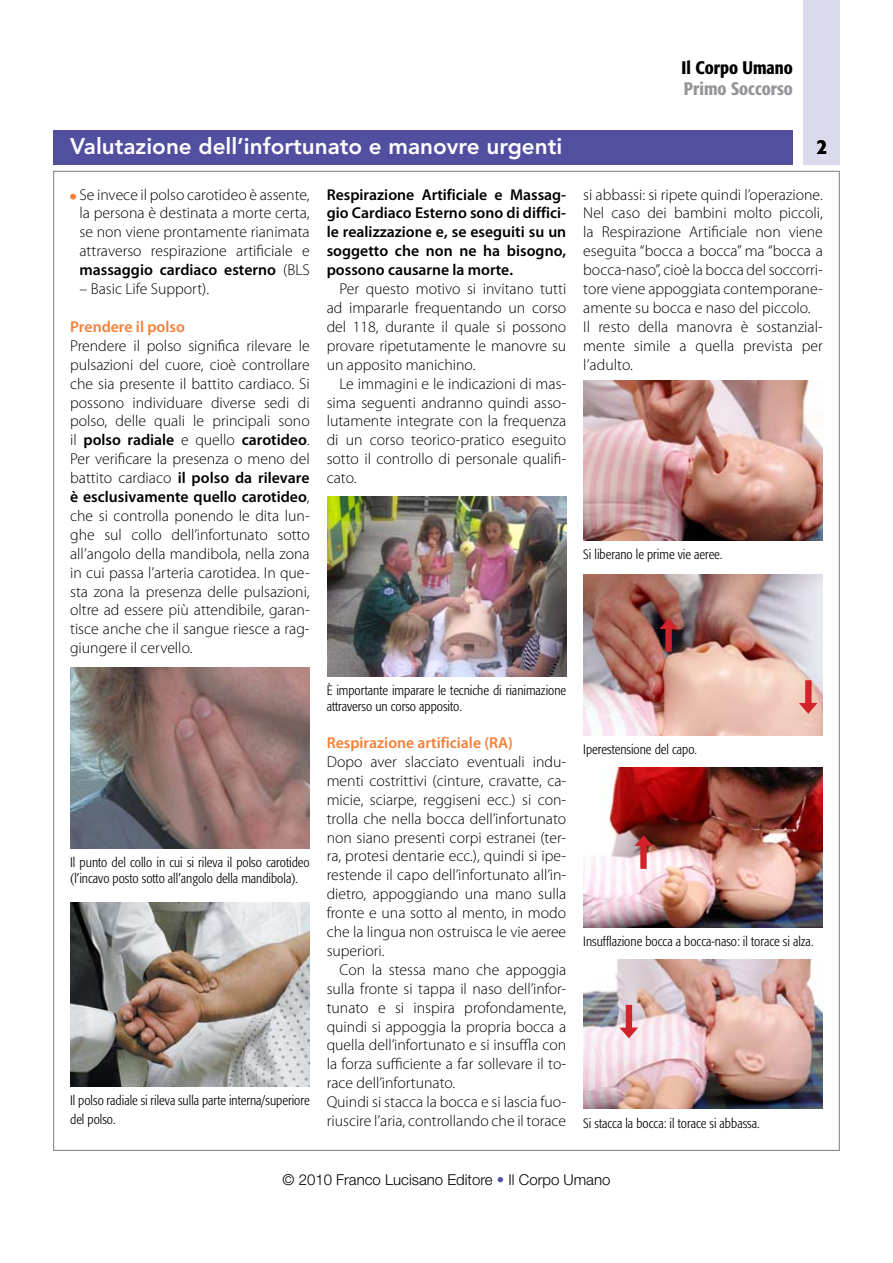
<style>
.page{position:relative;width:893px;height:1263px;background:#fff}
.page>*{position:absolute;margin:0;border:0;box-sizing:border-box;transform-origin:0 0}
.t1{font:800 22.5px "Avenir LT Std";color:#fff}
.t2{font:500 condensed 21px "Formata";color:#000}
.t3{font:500 condensed 18px "Formata";color:#939598}
.t4{font:500 condensed 18px "Formata";color:#000}
.t5{font:300 15.75px/18.9px "Myriad Pro";color:#000;text-align:justify}
.t6{font:600 15.75px/18.9px "Myriad Pro";color:#000;text-align:justify}
.t7{font:600 15.75px "Myriad Pro";color:#f57f36}
.t8{font:300 15px "Helvetica Neue LT Std";color:#000}
.t9{font:300 condensed 13.5px/16.2px "Formata";color:#000}
.s1{font-weight:600}
.s2{color:#524fa1}
</style>
<div class="page">
<div style="left:53px;top:130px;width:740px;height:34px;background:#524fa1"></div>
<div style="left:804px;top:0;width:36px;height:164px;background:#dbd9ed"></div>
<svg style="left:70px;top:194px;width:6px;height:6px"></svg>
<img style="left:70px;top:668px;width:240px;height:180px">
<img style="left:70px;top:903px;width:240px;height:184px">
<img style="left:327px;top:497px;width:239px;height:179px">
<img style="left:583px;top:380px;width:240px;height:160px">
<img style="left:583px;top:575px;width:240px;height:161px">
<img style="left:583px;top:768px;width:240px;height:159px">
<svg style="left:799px;top:680px;width:19px;height:34px"></svg>
<svg style="left:659px;top:618px;width:19px;height:34px"></svg>
<svg style="left:634px;top:835px;width:19px;height:34px"></svg>
<img style="left:583px;top:959px;width:240px;height:149px">
<svg style="left:619px;top:1005px;width:19px;height:33px"></svg>
<p class="t4" style="left:681px;top:57px;width:113px">Il Corpo Umano</p>
<p class="t3" style="left:684px;top:78px;width:111px">Primo Soccorso</p>
<h1 class="t1" style="left:70px;top:133px;width:494px">Valutazione dell’infortunato e manovre urgenti</h1>
<h2 class="t2" style="left:817px;top:133px;width:12px">2</h2>
<p class="t5" style="left:79px;top:185px;width:232px">Se invece il polso carotideo è assente, la persona è destinata a morte certa, se non viene prontamente rianimata attraverso respirazione artificiale e <span class="s1">massaggio cardiaco esterno</span> (BLS</p>
<p class="t5" style="left:79px;top:280px;width:131px">– Basic Life Support).</p>
<p class="t7" style="left:70px;top:318px;width:116px">Prendere il polso</p>
<p class="t5" style="left:70px;top:336px;width:241px">Prendere il polso significa rilevare le pulsazioni del cuore, cioè controllare che sia presente il battito cardiaco. Si possono individuare diverse sedi di polso, delle quali le principali sono il <span class="s1">polso radiale</span> e quello <span class="s1">carotideo</span>.<br>Per verificare la presenza o meno del battito cardiaco <span class="s1">il polso da rilevare è esclusivamente quello carotideo</span>, che si controlla ponendo le dita lun&shy;ghe sul collo dell’infortunato sotto all’angolo della mandibola, nella zona in cui passa l’arteria carotidea. In que&shy;sta zona la presenza delle pulsazioni, oltre ad essere più attendibile, garan&shy;tisce anche che il sangue riesce a rag&shy;giungere il cervello.</p>
<p class="t9" style="left:70px;top:854px;width:241px">Il punto del collo in cui si rileva il polso carotideo (l’incavo posto sotto all’angolo della mandibola).</p>
<p class="t9" style="left:70px;top:1091px;width:241px;line-height:18.9px">Il polso radiale si rileva sulla parte interna/superiore del polso.</p>
<p class="t6" style="left:327px;top:185px;width:241px">Respirazione Artificiale e Massag&shy;gio Cardiaco Esterno sono di diffici&shy;le realizzazione e, se eseguiti su un soggetto che non ne ha bisogno, possono causarne la morte.</p>
<p class="t5" style="left:327px;top:280px;width:241px;text-indent:13px">Per questo motivo si invitano tutti ad impararle frequentando un corso del 118, durante il quale si possono provare ripetutamente le manovre su un apposito manichino.</p>
<p class="t5" style="left:327px;top:374px;width:241px;text-indent:13px">Le immagini e le indicazioni di mas&shy;sima seguenti andranno quindi asso&shy;lutamente integrate con la frequenza di un corso teorico-pratico eseguito sotto il controllo di personale qualifi&shy;cato.</p>
<p class="t9" style="left:327px;top:682px;width:241px">È importante imparare le tecniche di rianimazione attraverso un corso apposito.</p>
<p class="t7" style="left:327px;top:734px;width:188px">Respirazione artificiale (RA)</p>
<p class="t5" style="left:327px;top:752px;width:241px">Dopo aver slacciato eventuali indu&shy;menti costrittivi (cinture, cravatte, ca&shy;micie, sciarpe, reggiseni ecc.) si con&shy;trolla che nella bocca dell’infortunato non siano presenti corpi estranei (ter&shy;ra, protesi dentarie ecc.), quindi si ipe&shy;restende il capo dell’infortunato all’in&shy;dietro, appoggiando una mano sulla fronte e una sotto al mento, in modo che la lingua non ostruisca le vie aeree superiori.</p>
<p class="t5" style="left:327px;top:960px;width:241px;text-align:left;text-indent:13px">Con la stessa mano che appoggia sulla fronte si tappa il naso dell’infor&shy;tunato e si inspira profondamente, quindi si appoggia la propria bocca a quella dell’infortunato e si insuffla con la forza sufficiente a far sollevare il to&shy;race dell’infortunato.<br>Quindi si stacca la bocca e si lascia fuo&shy;riuscire l’aria, controllando che il torace</p>
<p class="t5" style="left:583px;top:185px;width:241px;text-align:left">si abbassi: si ripete quindi l’operazione.<br>Nel caso dei bambini molto piccoli, la Respirazione Artificiale non viene eseguita “bocca a bocca” ma “bocca a bocca-naso”, cioè la bocca del soccorri&shy;tore viene appoggiata contemporane&shy;amente su bocca e naso del piccolo.<br>Il resto della manovra è sostanzial&shy;mente simile a quella prevista per l’adulto.</p>
<p class="t9" style="left:583px;top:546px;width:141px">Si liberano le prime vie aeree.</p>
<p class="t9" style="left:583px;top:741px;width:115px">Iperestensione del capo.</p>
<p class="t9" style="left:583px;top:933px;width:232px">Insufflazione bocca a bocca-naso: il torace si alza.</p>
<p class="t9" style="left:583px;top:1115px;width:178px">Si stacca la bocca: il torace si abbassa.</p>
<p class="t8" style="left:282px;top:1170px;width:329px">© 2010 Franco Lucisano Editore <span class="s2">•</span> Il Corpo Umano</p>
</div>
